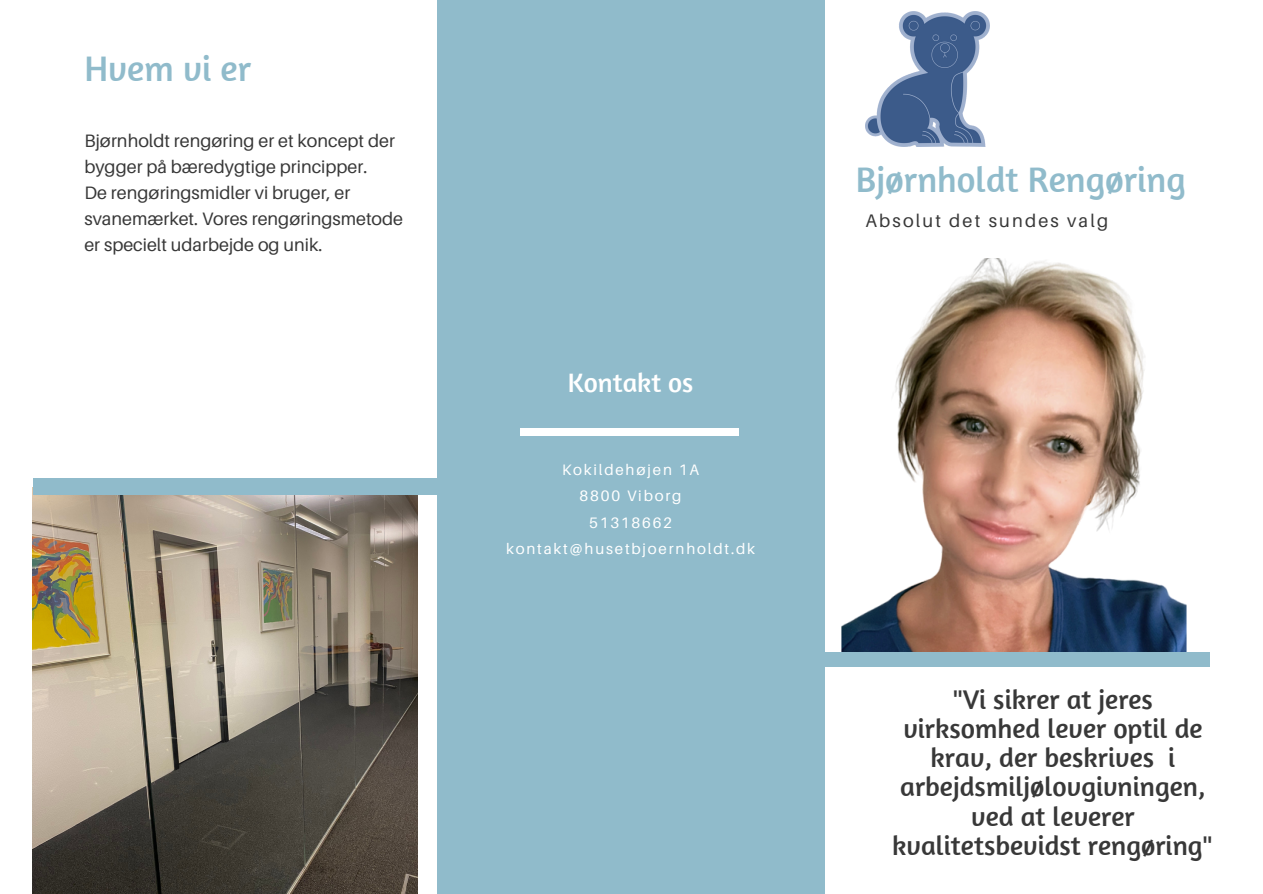
<style>
.page{position:relative;width:1263px;height:894px;background:#fff}
.page>*{position:absolute;margin:0;border:0;box-sizing:border-box;transform-origin:0 0}
.t1{font:36.3px "Amaranth";color:#90bbcb}
.t2{font:27.6px/29.2px "Amaranth";color:#383838;text-align:center}
.t3{font:27.3px "Amaranth";color:#fff}
.t4{font:18.15px "Aileron";letter-spacing:.12em;color:#383838}
.t5{font:18px/25.8px "Aileron";color:#383838}
.t6{font:15.15px/26.2px "Aileron";letter-spacing:.12em;color:#fff;text-align:center}
</style>
<div class="page">
<img style="left:841px;top:258px;width:346px;height:393px">
<img style="left:33px;top:494px;width:384px;height:399px">
<div style="left:437px;top:0;width:387px;height:893px;background:#90bbcb"></div>
<div style="left:822px;top:651px;width:388px;height:15px;background:#90bbcb"></div>
<div style="left:521px;top:428px;width:218px;height:8px;background:#fff"></div>
<div style="left:33px;top:479px;width:405px;height:15px;background:#90bbcb"></div>
<img style="left:865px;top:12px;width:124px;height:135px">
<h1 class="t1" style="left:84px;top:46px;width:168px">Hvem vi er</h1>
<p class="t5" style="left:84px;top:127px;width:320px">Bjørnholdt rengøring er et koncept der bygger på bæredygtige principper.<br>De rengøringsmidler vi bruger, er svanemærket. Vores rengøringsmetode er specielt udarbejde og unik.</p>
<h3 class="t3" style="left:568px;top:365px;width:127px">Kontakt os</h3>
<p class="t6" style="left:506px;top:456px;width:251px">Kokildehøjen 1A<br>8800 Viborg<br>51318662 kontakt@husetbjoernholdt.dk</p>
<h1 class="t1" style="left:856px;top:156px;width:331px">Bjørnholdt Rengøring</h1>
<p class="t4" style="left:865px;top:209px;width:244px">Absolut det sundes valg</p>
<h2 class="t2" style="left:892px;top:683px;width:322px">"Vi sikrer at jeres virksomhed lever optil de krav, der beskrives i arbejdsmiljølovgivningen, ved at leverer kvalitetsbevidst rengøring"</h2>
</div>
